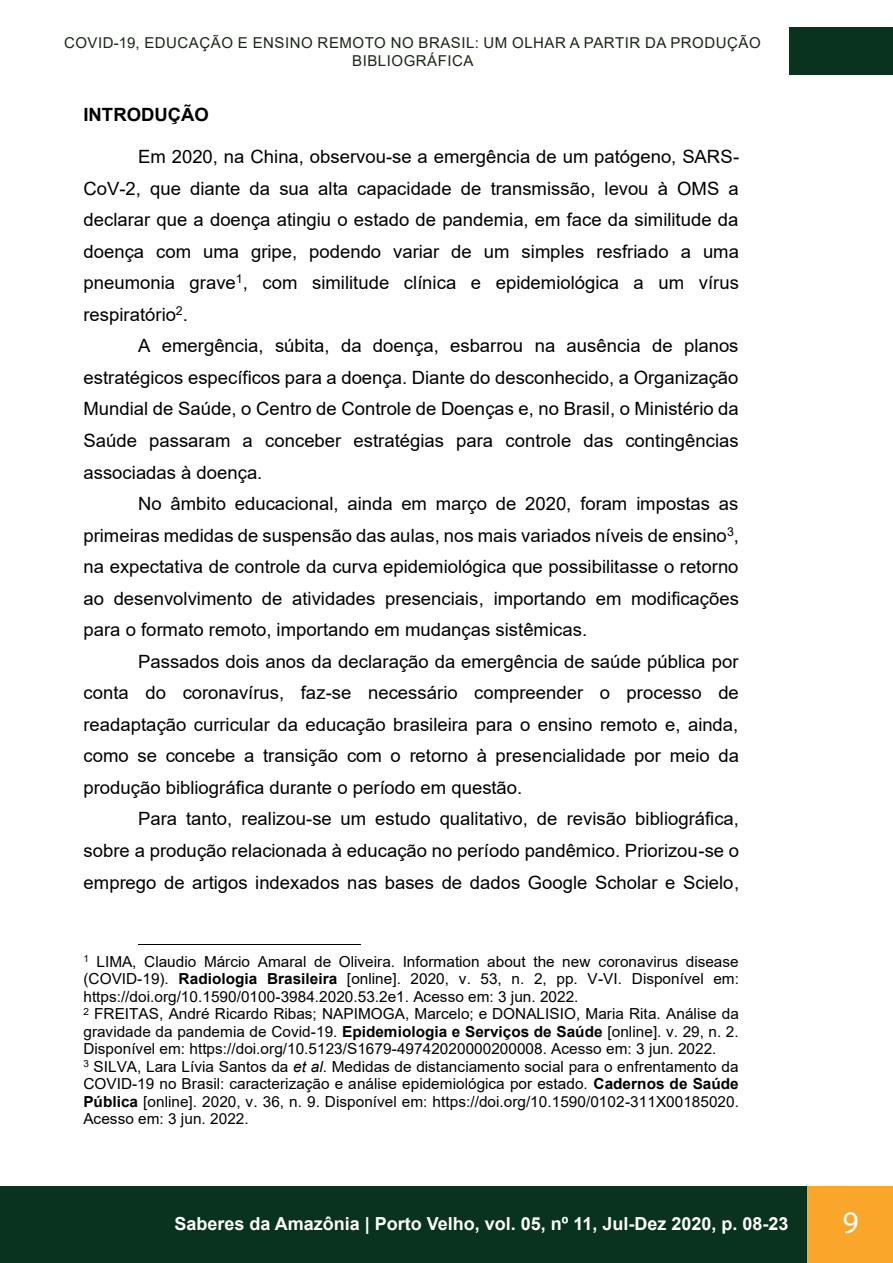
<style>
.page{position:relative;width:893px;height:1263px;background:#fff}
.page>*{position:absolute;margin:0;border:0;box-sizing:border-box;transform-origin:0 0}
.t1{font:31.5px "Myriad Pro";color:#fff}
.t2{font:18.3px "Arial";color:#000}
.t3{font:700 18.3px "Arial";color:#000}
.t4{font:700 18px "Arial";color:#fff}
.t5{font:15.15px/17.5px "Arial";color:#000}
.t6{font:15px/18px "Arial";letter-spacing:.035em;color:#1a2618;text-align:center}
.s1{font-weight:700}
.s2{font-style:italic}
</style>
<div class="page">
<div style="left:789px;top:28px;width:104px;height:47px;background:#09321f"></div>
<div style="left:0;top:1186px;width:893px;height:77px;background:#09321f"></div>
<div style="left:808px;top:1186px;width:85px;height:77px;background:#f9a62a"></div>
<hr style="left:138px;top:944px;width:222px;height:1px;background:#000">
<p class="t6" style="left:64px;top:34px;width:698px">COVID-19, EDUCAÇÃO E ENSINO REMOTO NO BRASIL: UM OLHAR A PARTIR DA PRODUÇÃO<br>BIBLIOGRÁFICA</p>
<p class="t3" style="left:83px;top:102px;width:127px">INTRODUÇÃO</p>
<p class="t2" style="left:138px;top:144px;width:603px">Em 2020, na China, observou-se a emergência de um patógeno, SARS-</p>
<p class="t2" style="left:83px;top:175px;width:657px">CoV-2, que diante da sua alta capacidade de transmissão, levou à OMS a</p>
<p class="t2" style="left:83px;top:207px;width:657px">declarar que a doença atingiu o estado de pandemia, em face da similitude da</p>
<p class="t2" style="left:83px;top:239px;width:657px">doença com uma gripe, podendo variar de um simples resfriado a uma</p>
<p class="t2" style="left:83px;top:270px;width:657px">pneumonia grave<sup>1</sup>, com similitude clínica e epidemiológica a um vírus</p>
<p class="t2" style="left:83px;top:302px;width:106px">respiratório<sup>2</sup>.</p>
<p class="t2" style="left:138px;top:333px;width:602px">A emergência, súbita, da doença, esbarrou na ausência de planos</p>
<p class="t2" style="left:83px;top:365px;width:657px">estratégicos específicos para a doença. Diante do desconhecido, a Organização</p>
<p class="t2" style="left:83px;top:396px;width:657px">Mundial de Saúde, o Centro de Controle de Doenças e, no Brasil, o Ministério da</p>
<p class="t2" style="left:83px;top:428px;width:657px">Saúde passaram a conceber estratégias para controle das contingências</p>
<p class="t2" style="left:83px;top:459px;width:180px">associadas à doença.</p>
<p class="t2" style="left:138px;top:491px;width:602px">No âmbito educacional, ainda em março de 2020, foram impostas as</p>
<p class="t2" style="left:83px;top:523px;width:657px">primeiras medidas de suspensão das aulas, nos mais variados níveis de ensino<sup>3</sup>,</p>
<p class="t2" style="left:83px;top:554px;width:657px">na expectativa de controle da curva epidemiológica que possibilitasse o retorno</p>
<p class="t2" style="left:83px;top:586px;width:657px">ao desenvolvimento de atividades presenciais, importando em modificações</p>
<p class="t2" style="left:83px;top:617px;width:505px">para o formato remoto, importando em mudanças sistêmicas.</p>
<p class="t2" style="left:138px;top:649px;width:602px">Passados dois anos da declaração da emergência de saúde pública por</p>
<p class="t2" style="left:83px;top:680px;width:657px">conta do coronavírus, faz-se necessário compreender o processo de</p>
<p class="t2" style="left:83px;top:712px;width:656px">readaptação curricular da educação brasileira para o ensino remoto e, ainda,</p>
<p class="t2" style="left:83px;top:743px;width:657px">como se concebe a transição com o retorno à presencialidade por meio da</p>
<p class="t2" style="left:83px;top:775px;width:440px">produção bibliográfica durante o período em questão.</p>
<p class="t2" style="left:138px;top:806px;width:603px">Para tanto, realizou-se um estudo qualitativo, de revisão bibliográfica,</p>
<p class="t2" style="left:83px;top:838px;width:657px">sobre a produção relacionada à educação no período pandêmico. Priorizou-se o</p>
<p class="t2" style="left:83px;top:869px;width:657px">emprego de artigos indexados nas bases de dados Google Scholar e Scielo,</p>
<p class="t5" style="left:83px;top:952px;width:657px"><sup>1</sup> LIMA, Claudio Márcio Amaral de Oliveira. Information about the new coronavirus disease (COVID-19). <span class="s1">Radiologia Brasileira</span> [online]. 2020, v. 53, n. 2, pp. V-VI. Disponível em: https://doi.org/10.1590/0100-3984.2020.53.2e1. Acesso em: 3 jun. 2022.<br><sup>2</sup> FREITAS, André Ricardo Ribas; NAPIMOGA, Marcelo; e DONALISIO, Maria Rita. Análise da gravidade da pandemia de Covid-19. <span class="s1">Epidemiologia e Serviços de Saúde</span> [online]. v. 29, n. 2.<br>Disponível em: https://doi.org/10.5123/S1679-49742020000200008. Acesso em: 3 jun. 2022.<br><sup>3</sup> SILVA, Lara Lívia Santos da <span class="s2">et al</span>. Medidas de distanciamento social para o enfrentamento da COVID-19 no Brasil: caracterização e análise epidemiológica por estado. <span class="s1">Cadernos de Saúde Pública</span> [online]. 2020, v. 36, n. 9. Disponível em: https://doi.org/10.1590/0102-311X00185020.<br>Acesso em: 3 jun. 2022.</p>
<p class="t4" style="left:174px;top:1211px;width:616px">Saberes da Amazônia | Porto Velho, vol. 05, nº 11, Jul-Dez 2020, p. 08-23</p>
<h1 class="t1" style="left:842px;top:1202px;width:18px">9</h1>
</div>
